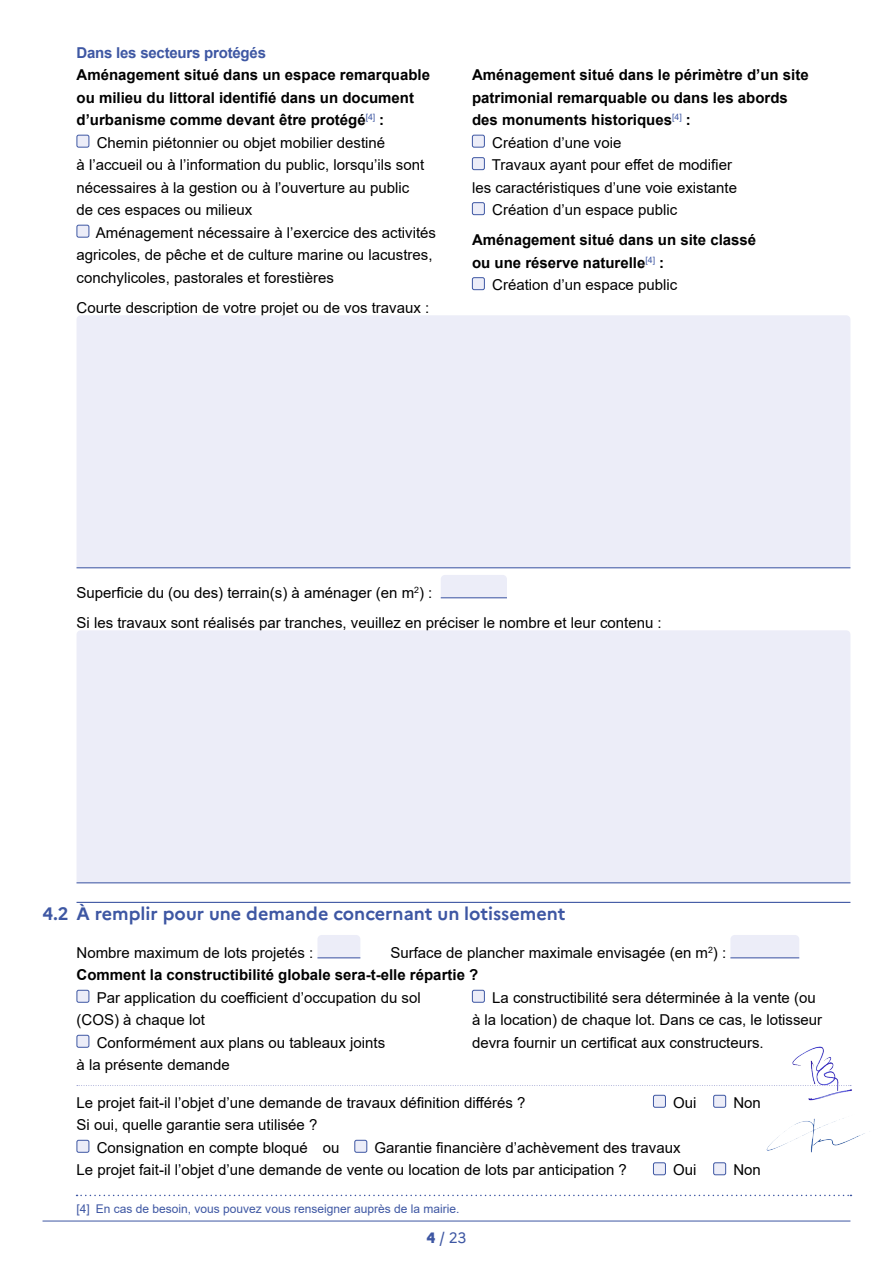
<style>
.page{position:relative;width:893px;height:1263px;background:#fff}
.page>*{position:absolute;margin:0;border:0;box-sizing:border-box;transform-origin:0 0}
.t1{font:700 18px "Marianne";color:#3e57a3}
.t2{font:15px/22.5px "Arial";color:#000}
.t3{font:700 15px/22.5px "Arial";color:#000}
.t4{font:700 15px "Arial";letter-spacing:-.015em;color:#3e57a3}
.t5{font:15px "Marianne";color:#3e57a3}
.t6{font:12px "Arial";color:#3e57a3}
.s1{font-weight:400}
.s2{font-weight:800}
</style>
<div class="page">
<hr style="left:43px;top:1221px;width:807px;height:1px;background:#3e57a3">
<svg style="left:77px;top:1195px;width:774px;height:1px"></svg>
<div style="left:77px;top:135px;width:12px;height:12px;background:#ecedf8;border-radius:2px"></div>
<div style="left:77px;top:135px;width:12px;height:13px;border:1px solid #3e57a3;border-radius:2px"></div>
<div style="left:77px;top:225px;width:12px;height:12px;background:#ecedf8;border-radius:2px"></div>
<div style="left:77px;top:225px;width:12px;height:13px;border:1px solid #3e57a3;border-radius:2px"></div>
<div style="left:472px;top:135px;width:12px;height:12px;background:#ecedf8;border-radius:2px"></div>
<div style="left:472px;top:135px;width:13px;height:13px;border:1px solid #3e57a3;border-radius:2px"></div>
<div style="left:472px;top:158px;width:12px;height:12px;background:#ecedf8;border-radius:2px"></div>
<div style="left:472px;top:157px;width:13px;height:13px;border:1px solid #3e57a3;border-radius:2px"></div>
<div style="left:472px;top:203px;width:12px;height:12px;background:#ecedf8;border-radius:2px"></div>
<div style="left:472px;top:202px;width:13px;height:13px;border:1px solid #3e57a3;border-radius:2px"></div>
<div style="left:472px;top:278px;width:12px;height:12px;background:#ecedf8;border-radius:2px"></div>
<div style="left:472px;top:277px;width:13px;height:13px;border:1px solid #3e57a3;border-radius:2px"></div>
<hr style="left:77px;top:902px;width:773px;height:1px;background:#3e57a3">
<div style="left:77px;top:315px;width:773px;height:252px;background:#ecedf8"></div>
<hr style="left:77px;top:567px;width:773px;height:1px;background:#3e57a3">
<svg style="left:441px;top:575px;width:66px;height:22px"></svg>
<hr style="left:441px;top:597px;width:66px;height:1px;background:#3e57a3">
<div style="left:77px;top:630px;width:773px;height:252px;background:#ecedf8"></div>
<hr style="left:77px;top:882px;width:773px;height:1px;background:#3e57a3">
<svg style="left:318px;top:935px;width:42px;height:22px"></svg>
<hr style="left:317px;top:957px;width:43px;height:1px;background:#3e57a3">
<div style="left:730px;top:935px;width:69px;height:22px;background:#ecedf8"></div>
<hr style="left:730px;top:957px;width:69px;height:1px;background:#3e57a3">
<div style="left:77px;top:990px;width:12px;height:12px;background:#ecedf8;border-radius:2px"></div>
<div style="left:77px;top:990px;width:12px;height:13px;border:1px solid #3e57a3;border-radius:2px"></div>
<div style="left:77px;top:1035px;width:12px;height:12px;background:#ecedf8;border-radius:2px"></div>
<div style="left:77px;top:1035px;width:12px;height:13px;border:1px solid #3e57a3;border-radius:2px"></div>
<div style="left:472px;top:990px;width:12px;height:12px;background:#ecedf8;border-radius:2px"></div>
<div style="left:472px;top:990px;width:13px;height:13px;border:1px solid #3e57a3;border-radius:2px"></div>
<svg style="left:77px;top:1085px;width:712px;height:1px"></svg>
<div style="left:653px;top:1095px;width:12px;height:12px;background:#ecedf8;border-radius:2px"></div>
<div style="left:653px;top:1095px;width:13px;height:13px;border:1px solid #3e57a3;border-radius:2px"></div>
<div style="left:714px;top:1095px;width:12px;height:12px;background:#ecedf8;border-radius:2px"></div>
<div style="left:713px;top:1095px;width:13px;height:13px;border:1px solid #3e57a3;border-radius:2px"></div>
<div style="left:77px;top:1140px;width:12px;height:12px;background:#ecedf8;border-radius:2px"></div>
<div style="left:77px;top:1140px;width:12px;height:13px;border:1px solid #3e57a3;border-radius:2px"></div>
<div style="left:355px;top:1140px;width:12px;height:12px;background:#ecedf8;border-radius:2px"></div>
<div style="left:354px;top:1140px;width:13px;height:13px;border:1px solid #3e57a3;border-radius:2px"></div>
<div style="left:653px;top:1163px;width:12px;height:12px;background:#ecedf8;border-radius:2px"></div>
<div style="left:653px;top:1162px;width:13px;height:13px;border:1px solid #3e57a3;border-radius:2px"></div>
<div style="left:714px;top:1163px;width:12px;height:12px;background:#ecedf8;border-radius:2px"></div>
<div style="left:713px;top:1162px;width:13px;height:13px;border:1px solid #3e57a3;border-radius:2px"></div>
<img style="left:766px;top:1118px;width:104px;height:35px">
<img style="left:789px;top:1046px;width:63px;height:55px">
<p class="t4" style="left:77px;top:42px;width:191px">Dans les secteurs protégés</p>
<p class="t3" style="left:77px;top:64px;width:355px">Aménagement situé dans un espace remarquable</p>
<p class="t3" style="left:77px;top:86px;width:339px">ou milieu du littoral identifié dans un document</p>
<p class="t3" style="left:77px;top:109px;width:309px">d’urbanisme comme devant être protégé<sup>[4]</sup> :</p>
<p class="t2" style="left:97px;top:131px;width:290px">Chemin piétonnier ou objet mobilier destiné</p>
<p class="t2" style="left:77px;top:153px;width:349px">à l’accueil ou à l’information du public, lorsqu’ils sont</p>
<p class="t2" style="left:77px;top:176px;width:334px">nécessaires à la gestion ou à l’ouverture au public</p>
<p class="t2" style="left:77px;top:198px;width:177px">de ces espaces ou milieux</p>
<p class="t2" style="left:96px;top:221px;width:342px">Aménagement nécessaire à l’exercice des activités</p>
<p class="t2" style="left:77px;top:243px;width:357px">agricoles, de pêche et de culture marine ou lacustres,</p>
<p class="t2" style="left:77px;top:266px;width:259px">conchylicoles, pastorales et forestières</p>
<p class="t2" style="left:77px;top:296px;width:354px">Courte description de votre projet ou de vos travaux :</p>
<p class="t3" style="left:472px;top:64px;width:338px">Aménagement situé dans le périmètre d’un site</p>
<p class="t3" style="left:472px;top:86px;width:317px">patrimonial remarquable ou dans les abords</p>
<p class="t3" style="left:472px;top:109px;width:220px">des monuments historiques<sup>[4]</sup> :</p>
<p class="t2" style="left:492px;top:131px;width:131px">Création d’une voie</p>
<p class="t2" style="left:492px;top:153px;width:242px">Travaux ayant pour effet de modifier</p>
<p class="t2" style="left:472px;top:176px;width:267px">les caractéristiques d’une voie existante</p>
<p class="t2" style="left:492px;top:198px;width:187px">Création d’un espace public</p>
<p class="t3" style="left:472px;top:229px;width:286px">Aménagement situé dans un site classé</p>
<p class="t3" style="left:472px;top:251px;width:194px">ou une réserve naturelle<sup>[4]</sup> :</p>
<p class="t2" style="left:492px;top:273px;width:187px">Création d’un espace public</p>
<p class="t2" style="left:77px;top:577px;width:587px;line-height:30px">Superficie du (ou des) terrain(s) à aménager (en m<sup>2</sup>) :<br>Si les travaux sont réalisés par tranches, veuillez en préciser le nombre et leur contenu :</p>
<p class="t1" style="left:43px;top:900px;width:525px">4.2 À remplir pour une demande concernant un lotissement</p>
<p class="t2" style="left:77px;top:941px;width:238px">Nombre maximum de lots projetés :</p>
<p class="t3" style="left:77px;top:941px;width:651px;text-indent:314px"><span class="s1">Surface de plancher maximale envisagée (en m</span><sup>2</sup><span class="s1">) :<br></span>Comment la constructibilité globale sera-t-elle répartie ?</p>
<p class="t2" style="left:97px;top:986px;width:325px">Par application du coefficient d’occupation du sol</p>
<p class="t2" style="left:77px;top:1008px;width:130px">(COS) à chaque lot</p>
<p class="t2" style="left:97px;top:1031px;width:290px">Conformément aux plans ou tableaux joints</p>
<p class="t2" style="left:77px;top:1053px;width:155px">à la présente demande</p>
<p class="t2" style="left:472px;top:986px;width:352px;text-indent:20px">La constructibilité sera déterminée à la vente (ou à la location) de chaque lot. Dans ce cas, le lotisseur devra fournir un certificat aux constructeurs.</p>
<p class="t2" style="left:77px;top:1091px;width:451px">Le projet fait-il l’objet d’une demande de travaux définition différés ?</p>
<p class="t2" style="left:673px;top:1091px;width:25px">Oui</p>
<p class="t2" style="left:733px;top:1091px;width:29px">Non</p>
<p class="t2" style="left:97px;top:1113px;width:244px;text-indent:-20px">Si oui, quelle garantie sera utilisée ?<br>Consignation en compte bloqué ou</p>
<p class="t2" style="left:77px;top:1136px;width:606px;text-indent:298px">Garantie financière d’achèvement des travaux<br>Le projet fait-il l’objet d’une demande de vente ou location de lots par anticipation ?</p>
<p class="t2" style="left:673px;top:1158px;width:25px">Oui</p>
<p class="t2" style="left:733px;top:1158px;width:29px">Non</p>
<p class="t6" style="left:77px;top:1200px;width:384px">[4] En cas de besoin, vous pouvez vous renseigner auprès de la mairie.</p>
<p class="t5" style="left:426px;top:1226px;width:42px"><span class="s2">4</span> / 23</p>
</div>
